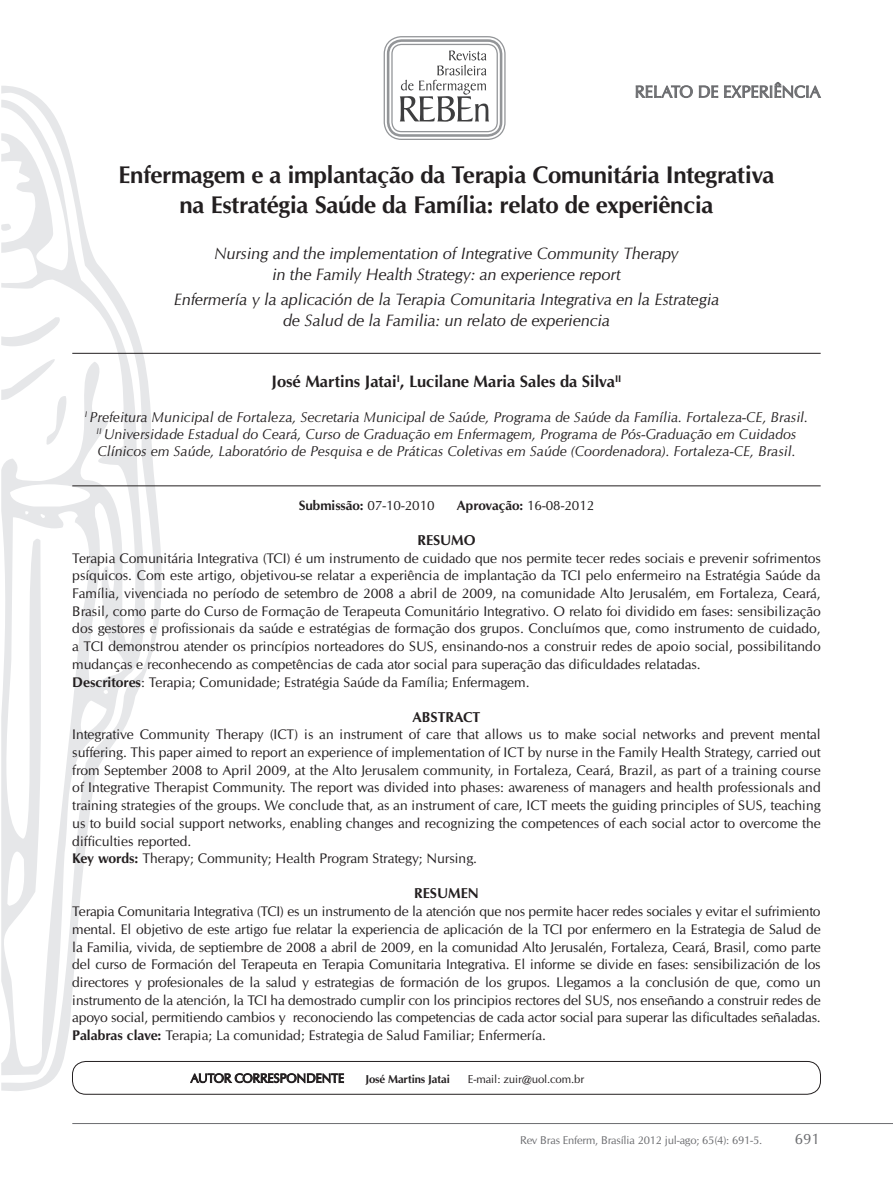
<style>
.page{position:relative;width:893px;height:1191px;background:#fff}
.page>*{position:absolute;margin:0;border:0;box-sizing:border-box;transform-origin:0 0}
.t1{font:700 24px/30px "URW Classico";letter-spacing:-.01em;color:#231f20;text-align:center}
.t2{font:italic 16.5px/21px "URW Classico";letter-spacing:-.01em;color:#231f20;text-align:center}
.t3{font:700 16.5px "URW Classico";color:#231f20}
.t4{font:16.5px "URW Classico";color:#6c6d70}
.t5{font:15px "URW Classico";color:#6c6d70}
.t6{font:italic 14.25px/17.1px "URW Classico";color:#231f20;text-align:center}
.t7{font:700 14.25px "URW Classico";color:#231f20}
.t8{font:13.95px/17.7px "URW Classico";color:#231f20}
.t9{font:700 13.5px "URW Classico";color:#231f20}
.t10{font:12.45px "URW Classico";letter-spacing:-.01em;color:#231f20}
.t11{font:11.4px "URW Classico";letter-spacing:-.01em;color:#231f20}
.t12{font:700 11.4px "URW Classico";letter-spacing:-.01em;color:#231f20}
.t13{font:11.25px "URW Classico";letter-spacing:-.015em;color:#6c6d70}
.s1{font-weight:400}
.s2{font-weight:700}
</style>
<div class="page">
<svg style="left:1px;top:86px;width:174px;height:1005px"></svg>
<div style="left:384px;top:36px;width:122px;height:104px;border:1px solid #939598;border-radius:17px"></div>
<div style="left:387px;top:39px;width:115px;height:98px;border:3px solid #939598;border-radius:14px"></div>
<div style="left:391px;top:44px;width:107px;height:88px;border:1px solid #939598;border-radius:10px"></div>
<svg style="left:400px;top:51px;width:89px;height:71px"></svg>
<hr style="left:72px;top:1123px;width:821px;height:1px;background:#6c6d70">
<hr style="left:72px;top:353px;width:749px;height:1px;background:#231f20">
<hr style="left:72px;top:485px;width:749px;height:1px;background:#231f20">
<svg style="left:636px;top:86px;width:57px;height:12px"></svg>
<svg style="left:699px;top:86px;width:19px;height:12px"></svg>
<svg style="left:724px;top:82px;width:97px;height:16px"></svg>
<div style="left:72px;top:1061px;width:749px;height:33px;border:1px solid #231f20;border-radius:14px"></div>
<svg style="left:191px;top:1073px;width:153px;height:9px"></svg>
<p class="t4" style="left:635px;top:82px;width:187px">RELATO DE EXPERIÊNCIA</p>
<h1 class="t1" style="left:118px;top:159px;width:658px">Enfermagem e a implantação da Terapia Comunitária Integrativa na Estratégia Saúde da Família: relato de experiência</h1>
<p class="t2" style="left:214px;top:243px;width:466px">Nursing and the implementation of Integrative Community Therapy in the Family Health Strategy: an experience report</p>
<p class="t2" style="left:174px;top:289px;width:547px">Enfermería y la aplicación de la Terapia Comunitaria Integrativa en la Estrategia de Salud de la Familia: un relato de experiencia</p>
<p class="t3" style="left:272px;top:371px;width:351px">José Martins Jatai<sup>I</sup>, Lucilane Maria Sales da Silva<sup>II</sup></p>
<p class="t6" style="left:85px;top:408px;width:725px"><sup>I</sup> Prefeitura Municipal de Fortaleza, Secretaria Municipal de Saúde, Programa de Saúde da Família. Fortaleza-CE, Brasil.<br><sup>II</sup> Universidade Estadual do Ceará, Curso de Graduação em Enfermagem, Programa de Pós-Graduação em Cuidados<br>Clínicos em Saúde, Laboratório de Pesquisa e de Práticas Coletivas em Saúde (Coordenadora). Fortaleza-CE, Brasil.</p>
<p class="t9" style="left:299px;top:497px;width:137px">Submissão: <span class="s1">07-10-2010</span></p>
<p class="t9" style="left:457px;top:497px;width:139px">Aprovação: <span class="s1">16-08-2012</span></p>
<p class="t7" style="left:417px;top:531px;width:60px">RESUMO</p>
<p class="t8" style="left:72px;top:549px;width:750px">Terapia Comunitária Integrativa (TCI) é um instrumento de cuidado que nos permite tecer redes sociais e prevenir sofrimentos psíquicos. Com este artigo, objetivou-se relatar a experiência de implantação da TCI pelo enfermeiro na Estratégia Saúde da Família, vivenciada no período de setembro de 2008 a abril de 2009, na comunidade Alto Jerusalém, em Fortaleza, Ceará, Brasil, como parte do Curso de Formação de Terapeuta Comunitário Integrativo. O relato foi dividido em fases: sensibilização dos gestores e profissionais da saúde e estratégias de formação dos grupos. Concluímos que, como instrumento de cuidado, a TCI demonstrou atender os princípios norteadores do SUS, ensinando-nos a construir redes de apoio social, possibilitando mudanças e reconhecendo as competências de cada ator social para superação das dificuldades relatadas.<br><span class="s2">Descritores</span>: Terapia; Comunidade; Estratégia Saúde da Família; Enfermagem.</p>
<p class="t7" style="left:412px;top:708px;width:69px">ABSTRACT</p>
<p class="t8" style="left:72px;top:726px;width:750px">Integrative Community Therapy (ICT) is an instrument of care that allows us to make social networks and prevent mental suffering. This paper aimed to report an experience of implementation of ICT by nurse in the Family Health Strategy, carried out from September 2008 to April 2009, at the Alto Jerusalem community, in Fortaleza, Ceará, Brazil, as part of a training course of Integrative Therapist Community. The report was divided into phases: awareness of managers and health professionals and training strategies of the groups. We conclude that, as an instrument of care, ICT meets the guiding principles of SUS, teaching us to build social support networks, enabling changes and recognizing the competences of each social actor to overcome the difficulties reported.<br><span class="s2">Key words:</span> Therapy; Community; Health Program Strategy; Nursing.</p>
<p class="t7" style="left:414px;top:884px;width:66px">RESUMEN</p>
<p class="t8" style="left:72px;top:902px;width:750px;text-align:justify">Terapia Comunitaria Integrativa (TCI) es un instrumento de la atención que nos permite hacer redes sociales y evitar el sufrimiento mental. El objetivo de este artigo fue relatar la experiencia de aplicación de la TCI por enfermero en la Estrategia de Salud de la Familia, vivida, de septiembre de 2008 a abril de 2009, en la comunidad Alto Jerusalén, Fortaleza, Ceará, Brasil, como parte del curso de Formación del Terapeuta en Terapia Comunitaria Integrativa. El informe se divide en fases: sensibilización de los directores y profesionales de la salud y estrategias de formación de los grupos. Llegamos a la conclusión de que, como un instrumento de la atención, la TCI ha demostrado cumplir con los principios rectores del SUS, nos enseñando a construir redes de apoyo social, permitiendo cambios y reconociendo las competencias de cada actor social para superar las dificultades señaladas.<br><span class="s2">Palabras clave:</span> Terapia; La comunidad; Estrategia de Salud Familiar; Enfermería.</p>
<p class="t10" style="left:191px;top:1071px;width:155px">AUTOR CORRESPONDENTE</p>
<p class="t12" style="left:365px;top:1071px;width:86px">José Martins Jatai</p>
<p class="t11" style="left:468px;top:1072px;width:118px">E-mail: zuir@uol.com.br</p>
<p class="t13" style="left:520px;top:1133px;width:244px">Rev Bras Enferm, Brasília 2012 jul-ago; 65(4): 691-5.</p>
<p class="t5" style="left:795px;top:1130px;width:26px">691</p>
</div>
